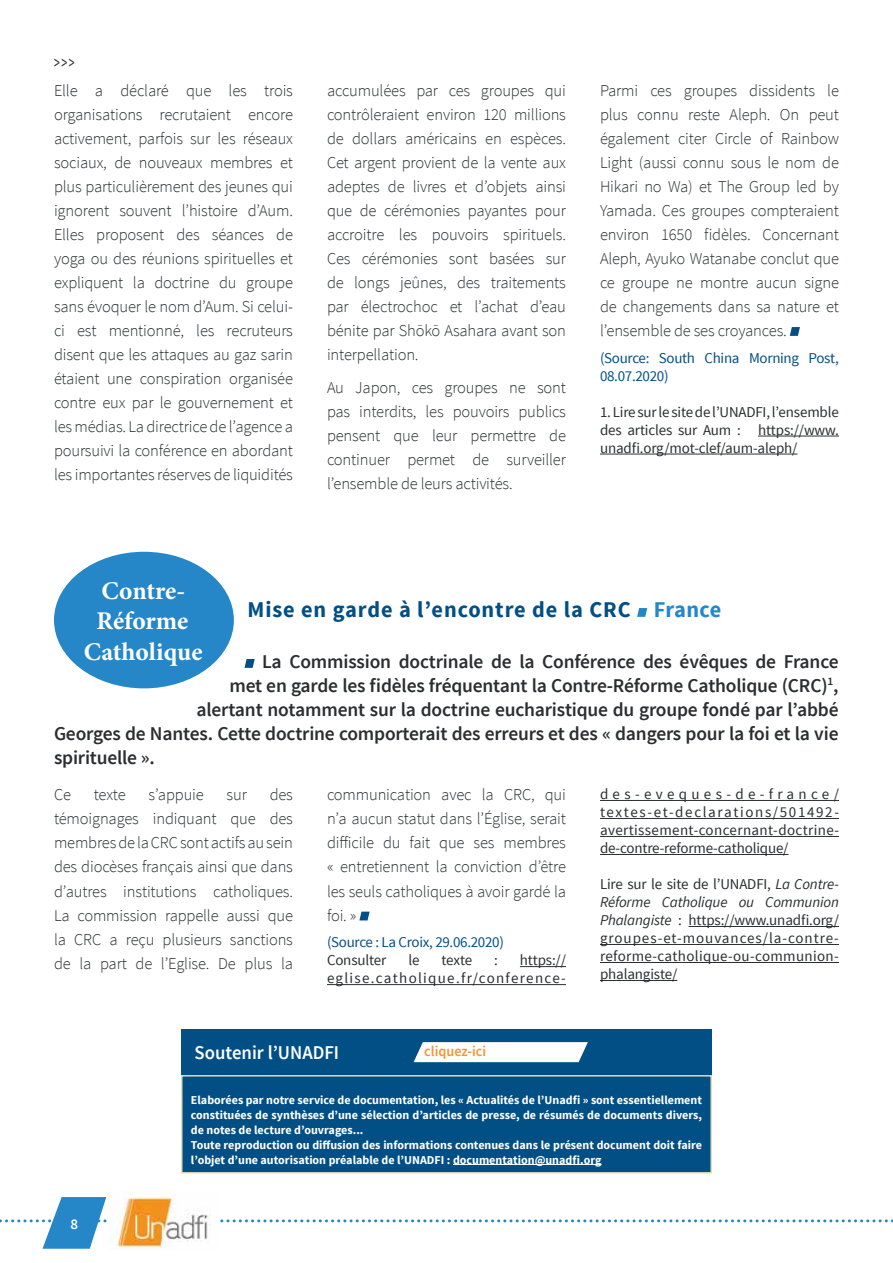
<style>
.page{position:relative;width:893px;height:1263px;background:#fff}
.page>*{position:absolute;margin:0;border:0;box-sizing:border-box;transform-origin:0 0}
.t1{font:700 25.5px/30.6px "Minion Pro";letter-spacing:-.005em;color:#fff;text-align:center}
.t2{font:700 22.5px "Source Sans Pro";letter-spacing:.04em;color:#024f85}
.t3{font:600 19.5px "Source Sans Pro";letter-spacing:-.01em;color:#2b2e31}
.t4{font:600 19.5px "Source Sans Pro";color:#fff;scale:.96 1}
.t5{font:19.5px "Source Sans Pro";color:#333;scale:.6 1}
.t6{font:300 16.5px/24px "Source Sans Pro";letter-spacing:-.01em;color:#2b2e31;text-align:justify}
.t7{font:15px/18px "Source Sans Pro";letter-spacing:-.01em;color:#2b2e31;text-align:justify}
.t8{font:15px/18px "Source Sans Pro";letter-spacing:-.02em;color:#024f85}
.t9{font:15px/18px "Source Sans Pro";letter-spacing:.085em;color:#2b2e31;text-align:right}
.t10{font:600 15px "Source Sans Pro";color:#fff}
.t11{font:600 14.85px "Source Sans Pro";color:#f7942f;scale:.96 1}
.t12{font:700 12px/15px "Source Sans Pro";color:#fff}
.s1{color:#2487c8}
.s2{font-style:italic}
</style>
<div class="page">
<svg style="left:0;top:1197px;width:893px;height:52px"></svg>
<img style="left:107px;top:1192px;width:111px;height:57px">
<hr style="left:758px;top:436px;width:81px;height:1px;background:#2b2e31">
<hr style="left:600px;top:454px;width:197px;height:1px;background:#2b2e31">
<svg style="left:790px;top:327px;width:10px;height:9px"></svg>
<div style="left:54px;top:552px;width:180px;height:136px;background:#2587c8;border-radius:50%"></div>
<svg style="left:637px;top:608px;width:10px;height:9px"></svg>
<svg style="left:245px;top:659px;width:10px;height:9px"></svg>
<hr style="left:520px;top:966px;width:46px;height:1px;background:#2b2e31">
<hr style="left:327px;top:984px;width:239px;height:1px;background:#2b2e31">
<svg style="left:359px;top:912px;width:11px;height:8px"></svg>
<hr style="left:600px;top:800px;width:239px;height:1px;background:#2b2e31">
<hr style="left:600px;top:818px;width:239px;height:1px;background:#2b2e31">
<hr style="left:600px;top:836px;width:239px;height:1px;background:#2b2e31">
<hr style="left:600px;top:854px;width:188px;height:1px;background:#2b2e31">
<hr style="left:688px;top:926px;width:151px;height:1px;background:#2b2e31">
<hr style="left:600px;top:944px;width:239px;height:1px;background:#2b2e31">
<hr style="left:600px;top:962px;width:239px;height:1px;background:#2b2e31">
<hr style="left:600px;top:980px;width:77px;height:1px;background:#2b2e31">
<div style="left:182px;top:1076px;width:529px;height:97px;background:#024f85"></div>
<hr style="left:453px;top:1164px;width:148px;height:1px;background:#fff">
<div style="left:181px;top:1075px;width:531px;height:98px;border:2px solid #e2dcba"></div>
<div style="left:182px;top:1029px;width:530px;height:46px;background:#024f85"></div>
<svg style="left:414px;top:1042px;width:174px;height:20px;background:#f0f4f8"></svg>
<p class="t5" style="left:54px;top:50px;width:36px">&gt;&gt;&gt;</p>
<p class="t6" style="left:54px;top:78px;width:240px">Elle a déclaré que les trois organisations recrutaient encore activement, parfois sur les réseaux sociaux, de nouveaux membres et plus particulièrement des jeunes qui ignorent souvent l’histoire d’Aum.<br>Elles proposent des séances de yoga ou des réunions spirituelles et expliquent la doctrine du groupe sans évoquer le nom d’Aum. Si celui&shy;ci est mentionné, les recruteurs disent que les attaques au gaz sarin étaient une conspiration organisée contre eux par le gouvernement et les médias. La directrice de l’agence a poursuivi la conférence en abordant les importantes réserves de liquidités</p>
<p class="t6" style="left:327px;top:79px;width:240px">accumulées par ces groupes qui contrôleraient environ 120 millions de dollars américains en espèces.<br>Cet argent provient de la vente aux adeptes de livres et d’objets ainsi que de cérémonies payantes pour accroitre les pouvoirs spirituels.<br>Ces cérémonies sont basées sur de longs jeûnes, des traitements par électrochoc et l’achat d’eau bénite par Shōkō Asahara avant son interpellation.</p>
<p class="t6" style="left:327px;top:376px;width:240px">Au Japon, ces groupes ne sont pas interdits, les pouvoirs publics pensent que leur permettre de continuer permet de surveiller l’ensemble de leurs activités.</p>
<p class="t6" style="left:600px;top:78px;width:240px">Parmi ces groupes dissidents le plus connu reste Aleph. On peut également citer Circle of Rainbow Light (aussi connu sous le nom de Hikari no Wa) et The Group led by Yamada. Ces groupes compteraient environ 1650 fidèles. Concernant Aleph, Ayuko Watanabe conclut que ce groupe ne montre aucun signe de changements dans sa nature et l’ensemble de ses croyances.</p>
<p class="t8" style="left:600px;top:349px;width:240px">(Source: South China Morning Post,<br>08.07.2020)</p>
<p class="t7" style="left:600px;top:403px;width:240px">1. Lire sur le site de l’UNADFI, l’ensemble des articles sur Aum : https://www. unadfi.org/mot-clef/aum-aleph/</p>
<h1 class="t1" style="left:84px;top:575px;width:120px">Contre-<br>Réforme<br>Catholique</h1>
<h2 class="t2" style="left:248px;top:595px;width:475px">Mise en garde à l’encontre de la CRC <span class="s1">France</span></h2>
<p class="t3" style="left:262px;top:649px;width:578px">La Commission doctrinale de la Conférence des évêques de France</p>
<p class="t3" style="left:230px;top:673px;width:610px">met en garde les fidèles fréquentant la Contre-Réforme Catholique (CRC)<sup>1</sup>,</p>
<p class="t3" style="left:197px;top:697px;width:644px">alertant notamment sur la doctrine eucharistique du groupe fondé par l’abbé</p>
<p class="t3" style="left:54px;top:721px;width:786px">Georges de Nantes. Cette doctrine comporterait des erreurs et des « dangers pour la foi et la vie</p>
<p class="t3" style="left:54px;top:745px;width:102px">spirituelle ».</p>
<p class="t6" style="left:54px;top:783px;width:18px">Ce</p>
<p class="t6" style="left:94px;top:783px;width:33px">texte</p>
<p class="t6" style="left:149px;top:783px;width:57px">s’appuie</p>
<p class="t6" style="left:227px;top:783px;width:22px">sur</p>
<p class="t6" style="left:54px;top:783px;width:240px;text-indent:216px">des témoignages indiquant que des membres de la CRC sont actifs au sein des diocèses français ainsi que dans d’autres institutions catholiques.<br>La commission rappelle aussi que la CRC a reçu plusieurs sanctions de la part de l’Eglise. De plus la</p>
<p class="t6" style="left:327px;top:783px;width:240px">communication avec la CRC, qui n’a aucun statut dans l’Église, serait difficile du fait que ses membres « entretiennent la conviction d’être les seuls catholiques à avoir gardé la foi. »</p>
<p class="t7" style="left:600px;top:786px;width:241px">des-eveques-de-france/ textes-et-declarations/501492- avertissement-concernant-doctrine&shy;de-contre-reforme-catholique/</p>
<p class="t7" style="left:600px;top:876px;width:240px">Lire sur le site de l’UNADFI, <span class="s2">La Contre-Réforme Catholique ou Communion Phalangiste</span> : https://www.unadfi.org/ groupes-et-mouvances/la-contre&shy;reforme-catholique-ou-communion&shy;phalangiste/</p>
<p class="t8" style="left:327px;top:934px;width:178px">(Source : La Croix, 29.06.2020)</p>
<p class="t7" style="left:327px;top:952px;width:61px">Consulter</p>
<p class="t7" style="left:408px;top:952px;width:13px">le</p>
<p class="t7" style="left:441px;top:952px;width:32px">texte</p>
<p class="t7" style="left:494px;top:952px;width:5px">:</p>
<p class="t9" style="left:327px;top:952px;width:240px">https:// eglise.catholique.fr/conference-</p>
<p class="t4" style="left:195px;top:1041px;width:152px">Soutenir l’UNADFI</p>
<p class="t11" style="left:424px;top:1042px;width:66px">cliquez-ici</p>
<p class="t10" style="left:70px;top:1214px;width:9px">8</p>
<p class="t12" style="left:191px;top:1092px;width:512px">Elaborées par notre service de documentation, les « Actualités de l’Unadfi » sont essentiellement constituées de synthèses d’une sélection d’articles de presse, de résumés de documents divers, de notes de lecture d’ouvrages...<br>Toute reproduction ou diffusion des informations contenues dans le présent document doit faire l’objet d’une autorisation préalable de l’UNADFI : documentation@unadfi.org</p>
</div>
